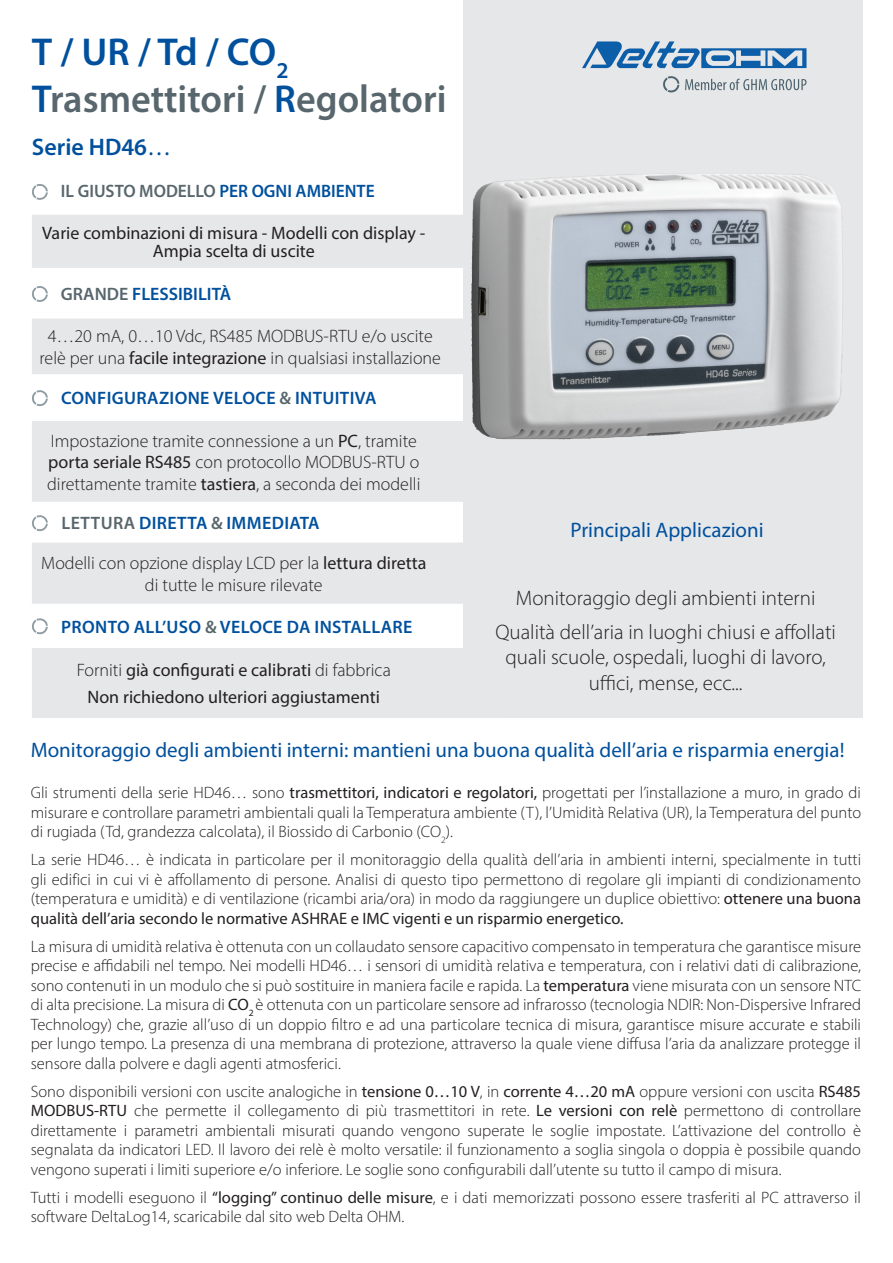
<style>
.page{position:relative;width:893px;height:1263px;background:#fff}
.page>*{position:absolute;margin:0;border:0;box-sizing:border-box;transform-origin:0 0}
.t1{font:600 39px/46.8px "Myriad Pro";color:#58666d}
.t2{font:600 24px "Myriad Pro";color:#00509d}
.t3{font:300 21px/25.5px "Myriad Pro";color:#231f20;text-align:center}
.t4{font:21px "Myriad Pro";color:#00509d}
.t5{font:300 18px/21.6px "Myriad Pro";color:#231f20;text-align:center}
.t6{font:18px/18px "Myriad Pro";color:#231f20;text-align:center}
.t7{font:600 18px "Myriad Pro";letter-spacing:.02em;color:#00509d}
.t8{font:600 18px "Myriad Pro";color:#58666d}
.t9{font:600 18px "Myriad Pro";color:#00509d}
.Normale{font:300 16.5px/19.5px "Myriad Pro";color:#231f20;text-align:justify}
.s1{color:#00509d}
.s2{font-weight:400}
.s3{color:#58666d}
.s4{font-weight:300}
</style>
<div class="page">
<svg style="left:32px;top:215px;width:431px;height:503px;fill:#e6e7e9"></svg>
<svg style="left:31px;top:184px;width:17px;height:16px"></svg>
<svg style="left:32px;top:285px;width:16px;height:17px"></svg>
<svg style="left:32px;top:389px;width:16px;height:17px"></svg>
<svg style="left:32px;top:514px;width:16px;height:17px"></svg>
<svg style="left:32px;top:617px;width:16px;height:17px"></svg>
<div style="left:463px;top:1px;width:400px;height:717px;background:#e6e7e9"></div>
<svg style="left:582px;top:41px;width:224px;height:27px"></svg>
<svg style="left:685px;top:79px;width:121px;height:11px"></svg>
<svg style="left:663px;top:76px;width:16px;height:17px"></svg>
<img style="left:471px;top:173px;width:372px;height:266px">
<p class="t1" style="left:32px;top:28px;width:416px"><span class="s1">T / UR / Td / CO</span><sub>2<br></sub><span class="s1">T</span>rasmettitori / <span class="s1">R</span>egolatori</p>
<p class="t2" style="left:32px;top:132px;width:141px">Serie HD46<span class="s2">…</span></p>
<p class="t8" style="left:61px;top:180px;width:315px">IL GIUSTO MODELLO <span class="s1">PER OGNI AMBIENTE</span></p>
<p class="t6" style="left:42px;top:224px;width:385px">Varie combinazioni di misura - Modelli con display -<br>Ampia scelta di uscite</p>
<p class="t9" style="left:61px;top:282px;width:172px"><span class="s3">GRANDE</span> FLESSIBILITÀ</p>
<p class="t5" style="left:40px;top:325px;width:403px">4…20 mA, 0…10 Vdc, RS485 MODBUS-RTU e/o uscite relè per una <span class="s2">facile integrazione</span> in qualsiasi installazione</p>
<p class="t7" style="left:61px;top:387px;width:317px">CONFIGURAZIONE VELOCE <span class="s3">&amp;</span> INTUITIVA</p>
<p class="t5" style="left:47px;top:430px;width:375px;text-align:left">Impostazione tramite connessione a un <span class="s2">PC</span>, tramite <span class="s2">porta seriale RS485</span> con protocollo MODBUS-RTU o direttamente tramite <span class="s2">tastiera</span>, a seconda dei modelli</p>
<p class="t7" style="left:62px;top:511px;width:260px"><span class="s3">LETTURA</span> DIRETTA <span class="s3">&amp;</span> IMMEDIATA</p>
<p class="t5" style="left:41px;top:552px;width:387px">Modelli con opzione display LCD per la <span class="s2">lettura diretta </span>di tutte le misure rilevate</p>
<p class="t7" style="left:61px;top:615px;width:353px">PRONTO ALL’USO <span class="s3">&amp;</span> VELOCE DA INSTALLARE</p>
<p class="t6" style="left:77px;top:661px;width:316px"><span class="s4">Forniti</span> già configurati e calibrati <span class="s4">di fabbrica</span></p>
<p class="t6" style="left:88px;top:688px;width:294px">Non richiedono ulteriori aggiustamenti</p>
<p class="t4" style="left:31px;top:737px;width:815px">Monitoraggio degli ambienti interni: mantieni una buona qualità dell’aria e risparmia energia!</p>
<p class="Normale" style="left:31px;top:783px;width:832px">Gli strumenti della serie HD46… sono <span class="s2">trasmettitori, indicatori e regolatori,</span> progettati per l’installazione a muro, in grado di misurare e controllare parametri ambientali quali la Temperatura ambiente (T), l’Umidità Relativa (UR), la Temperatura del punto di rugiada (Td, grandezza calcolata), il Biossido di Carbonio (CO<sub>2</sub>).</p>
<p class="Normale" style="left:31px;top:850px;width:832px">La serie HD46… è indicata in particolare per il monitoraggio della qualità dell’aria in ambienti interni, specialmente in tutti gli edifici in cui vi è affollamento di persone. Analisi di questo tipo permettono di regolare gli impianti di condizionamento (temperatura e umidità) e di ventilazione (ricambi aria/ora) in modo da raggiungere un duplice obiettivo: <span class="s2">ottenere una buona qualità dell’aria secondo le normative ASHRAE e IMC vigenti e un risparmio energetico.</span></p>
<p class="Normale" style="left:31px;top:936px;width:832px">La misura di umidità relativa è ottenuta con un collaudato sensore capacitivo compensato in temperatura che garantisce misure precise e affidabili nel tempo. Nei modelli HD46… i sensori di umidità relativa e temperatura, con i relativi dati di calibrazione, sono contenuti in un modulo che si può sostituire in maniera facile e rapida. La <span class="s2">temperatura</span> viene misurata con un sensore NTC di alta precisione. La misura di <span class="s2">CO</span><sub>2</sub> è ottenuta con un particolare sensore ad infrarosso (tecnologia NDIR: Non-Dispersive Infrared Technology) che, grazie all’uso di un doppio filtro e ad una particolare tecnica di misura, garantisce misure accurate e stabili per lungo tempo. La presenza di una membrana di protezione, attraverso la quale viene diffusa l’aria da analizzare protegge il sensore dalla polvere e dagli agenti atmosferici.</p>
<p class="Normale" style="left:31px;top:1081px;width:832px">Sono disponibili versioni con uscite analogiche in <span class="s2">tensione 0…10 V</span>, in <span class="s2">corrente 4…20 mA</span> oppure versioni con uscita <span class="s2">RS485<br>MODBUS-RTU</span> che permette il collegamento di più trasmettitori in rete. <span class="s2">Le versioni con relè</span> permettono di controllare direttamente i parametri ambientali misurati quando vengono superate le soglie impostate. L’attivazione del controllo è segnalata da indicatori LED. Il lavoro dei relè è molto versatile: il funzionamento a soglia singola o doppia è possibile quando vengono superati i limiti superiore e/o inferiore. Le soglie sono configurabili dall’utente su tutto il campo di misura.</p>
<p class="Normale" style="left:31px;top:1187px;width:832px">Tutti i modelli eseguono il <span class="s2">“logging” continuo delle misure</span>, e i dati memorizzati possono essere trasferiti al PC attraverso il software DeltaLog14, scaricabile dal sito web Delta OHM.</p>
<p class="t4" style="left:570px;top:517px;width:195px">Principali Applicazioni</p>
<p class="t3" style="left:516px;top:585px;width:301px">Monitoraggio degli ambienti interni</p>
<p class="t3" style="left:495px;top:619px;width:342px">Qualità dell’aria in luoghi chiusi e affollati quali scuole, ospedali, luoghi di lavoro, uffici, mense, ecc...</p>
</div>
